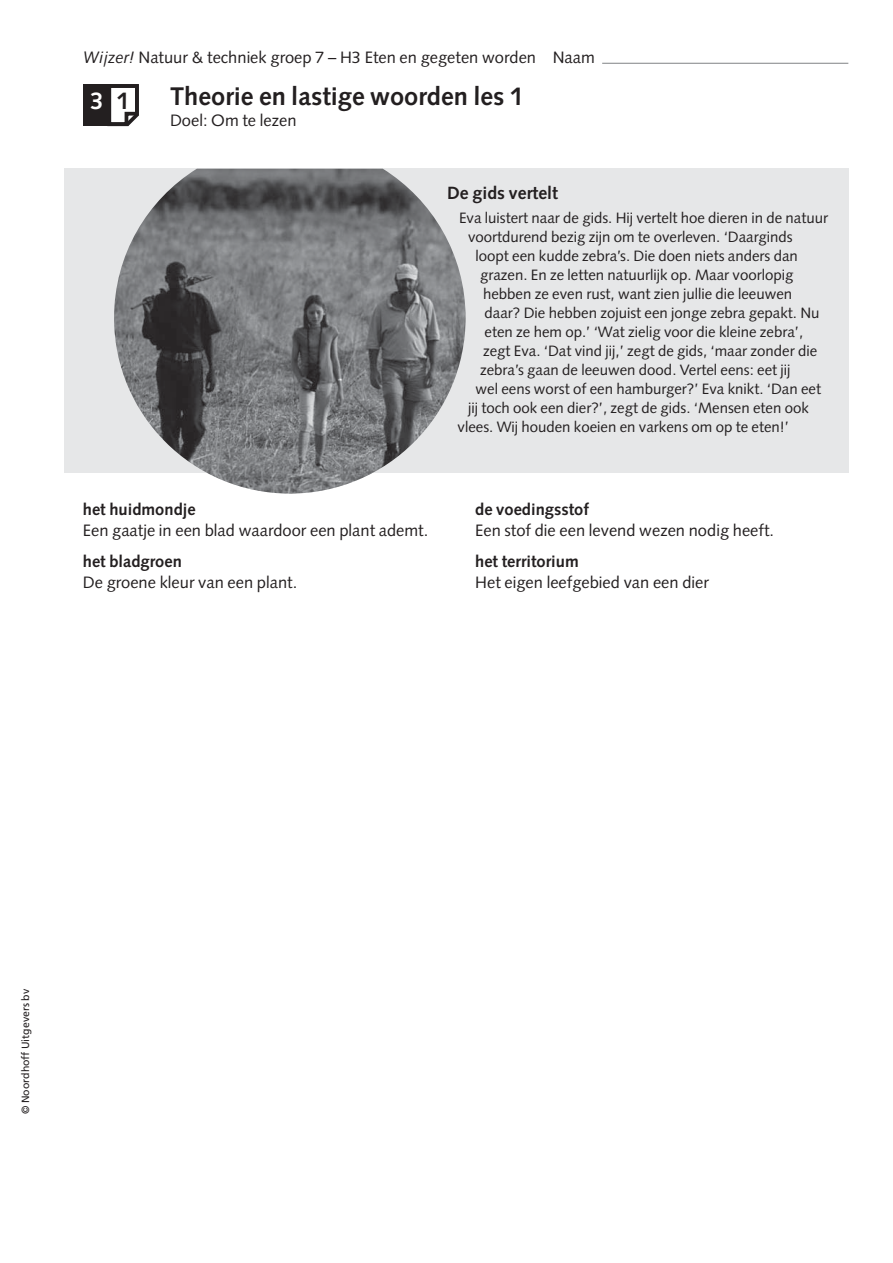
<style>
.page{position:relative;width:893px;height:1263px;background:#fff}
.page>*{position:absolute;margin:0;border:0;box-sizing:border-box;transform-origin:0 0}
.t1{font:700 25.5px "Syntax LT Std";color:#231f20}
.t2{font:700 24px "Syntax LT Std";color:#fff}
.t3{font:700 17.7px "Syntax LT Std";color:#231f20}
.t4{font:16.5px "Syntax LT Std";color:#231f20}
.t5{font:700 16.5px "Syntax LT Std";color:#231f20}
.t6{font:15px "Syntax LT Std";color:#231f20}
.t7{font:10.5px "Frutiger LT Std";color:#231f20}
.s1{font-style:italic}
.s2{color:#231f20}
</style>
<div class="page">
<hr style="left:602px;top:63px;width:246px;height:1px;background:#808285">
<div style="left:64px;top:168px;width:784px;height:305px;background:#e6e7e8"></div>
<img style="left:114px;top:169px;width:352px;height:325px">
<div style="left:83px;top:84px;width:28px;height:42px;background:#231f20"></div>
<svg style="left:107px;top:84px;width:32px;height:43px"></svg>
<p class="t4" style="left:83px;top:50px;width:513px"><span class="s1">Wijzer!</span> Natuur &amp; techniek groep 7 – H3 Eten en gegeten worden Naam</p>
<h1 class="t1" style="left:170px;top:85px;width:355px">Theorie en lastige woorden les 1</h1>
<p class="t4" style="left:170px;top:113px;width:128px">Doel: Om te lezen</p>
<h2 class="t2" style="left:90px;top:90px;width:41px">3 <span class="s2">1</span></h2>
<p class="t3" style="left:447px;top:186px;width:113px">De gids vertelt</p>
<p class="t6" style="left:459px;top:211px;width:371px">Eva luistert naar de gids. Hij vertelt hoe dieren in de natuur</p>
<p class="t6" style="left:468px;top:230px;width:326px">voortdurend bezig zijn om te overleven. ‘Daarginds</p>
<p class="t6" style="left:475px;top:249px;width:324px">loopt een kudde zebra’s. Die doen niets anders dan</p>
<p class="t6" style="left:480px;top:268px;width:315px">grazen. En ze letten natuurlijk op. Maar voorlopig</p>
<p class="t6" style="left:483px;top:287px;width:311px">hebben ze even rust, want zien jullie die leeuwen</p>
<p class="t6" style="left:484px;top:307px;width:337px">daar? Die hebben zojuist een jonge zebra gepakt. Nu</p>
<p class="t6" style="left:484px;top:326px;width:320px">eten ze hem op.’ ‘Wat zielig voor die kleine zebra’,</p>
<p class="t6" style="left:483px;top:345px;width:336px">zegt Eva. ‘Dat vind jij,’ zegt de gids, ‘maar zonder die</p>
<p class="t6" style="left:480px;top:364px;width:312px">zebra’s gaan de leeuwen dood. Vertel eens: eet jij</p>
<p class="t6" style="left:475px;top:383px;width:347px">wel eens worst of een hamburger?’ Eva knikt. ‘Dan eet</p>
<p class="t6" style="left:468px;top:402px;width:342px">jij toch ook een dier?’, zegt de gids. ‘Mensen eten ook</p>
<p class="t6" style="left:457px;top:421px;width:333px">vlees. Wij houden koeien en varkens om op te eten!’</p>
<p class="t5" style="left:83px;top:502px;width:114px">het huidmondje</p>
<p class="t4" style="left:83px;top:523px;width:347px">Een gaatje in een blad waardoor een plant ademt.</p>
<p class="t5" style="left:83px;top:554px;width:101px">het bladgroen</p>
<p class="t4" style="left:83px;top:575px;width:216px">De groene kleur van een plant.</p>
<p class="t5" style="left:475px;top:502px;width:115px">de voedingsstof</p>
<p class="t4" style="left:475px;top:523px;width:300px">Een stof die een levend wezen nodig heeft.</p>
<p class="t5" style="left:475px;top:554px;width:105px">het territorium</p>
<p class="t4" style="left:475px;top:575px;width:235px">Het eigen leefgebied van een dier</p>
<p class="t7" style="left:21px;top:1114px;width:126px;rotate:-90deg">© Noordhoff Uitgevers bv</p>
</div>
